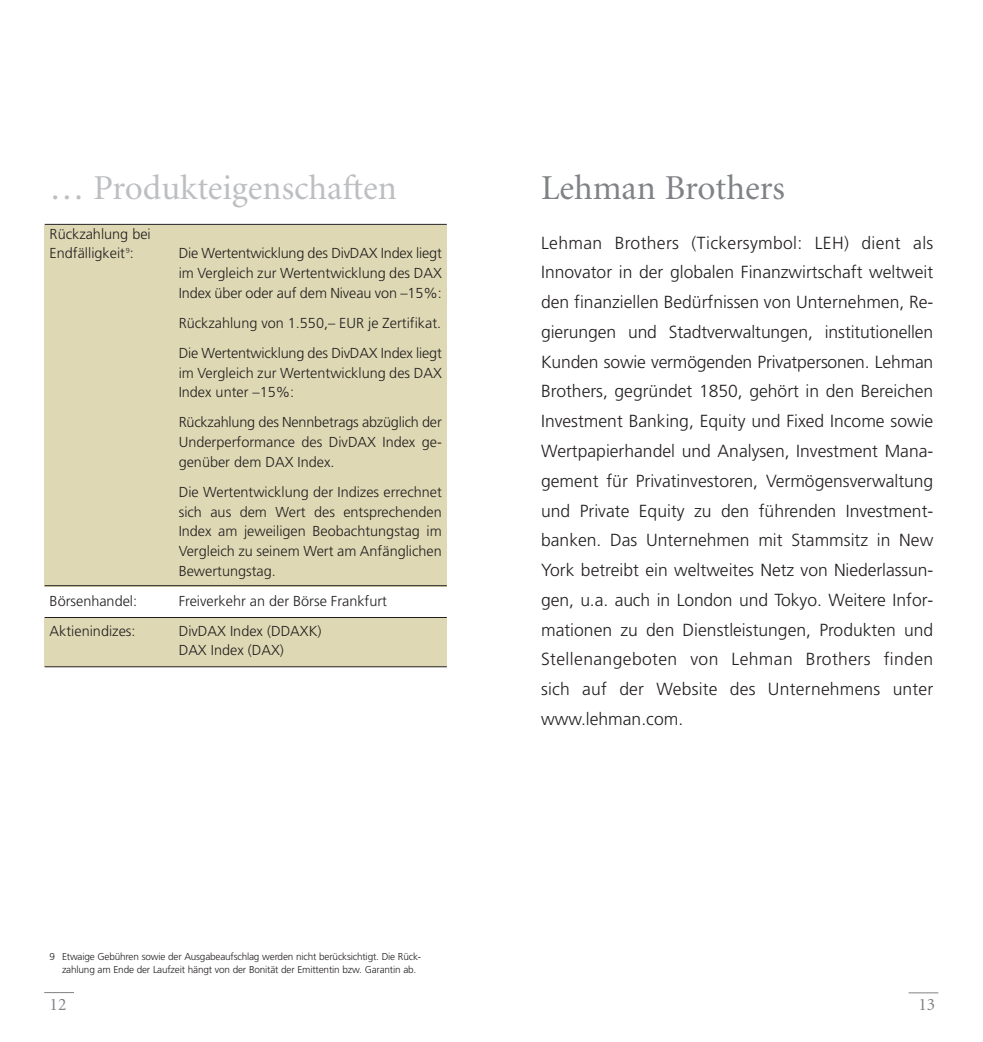
<style>
.page{position:relative;width:983px;height:1042px;background:#fff}
.page>*{position:absolute;margin:0;border:0;box-sizing:border-box;transform-origin:0 0}
.t1{font:35px "Minion";color:#bdbec1}
.t2{font:35px "Minion";color:#808285}
.t3{font:300 17.5px/29.8px "Frutiger";letter-spacing:.01em;color:#231f20;text-align:justify}
.t4{font:17.5px "Minion";color:#808285}
.t5{font:300 14.35px/19.8px "Frutiger";color:#231f20}
.t6{font:300 9.97px/12.2px "Frutiger";letter-spacing:-.015em;color:#231f20}
</style>
<div class="page">
<hr style="left:908px;top:992px;width:30px;height:1px;background:#808285">
<div style="left:45px;top:617px;width:401px;height:50px;background:#ded9b4"></div>
<hr style="left:45px;top:617px;width:401px;height:1px;background:#231f20">
<hr style="left:45px;top:666px;width:401px;height:1px;background:#231f20">
<div style="left:45px;top:225px;width:401px;height:361px;background:#ded9b4"></div>
<hr style="left:45px;top:224px;width:401px;height:1px;background:#231f20">
<hr style="left:45px;top:585px;width:401px;height:1px;background:#231f20">
<hr style="left:44px;top:992px;width:30px;height:1px;background:#808285">
<h1 class="t1" style="left:50px;top:174px;width:349px">… Produkteigenschaften</h1>
<p class="t5" style="left:50px;top:225px;width:103px">Rückzahlung bei<br>Endfälligkeit<sup>9</sup>:</p>
<p class="t5" style="left:179px;top:245px;width:264px;text-align:justify">Die Wertentwicklung des DivDAX Index liegt im Vergleich zur Wertentwicklung des DAX Index über oder auf dem Niveau von –15%:</p>
<p class="t5" style="left:179px;top:309px;width:264px;line-height:29.8px">Rückzahlung von 1.550,– EUR je Zertifikat.<br>Die Wertentwicklung des DivDAX Index liegt</p>
<p class="t5" style="left:179px;top:364px;width:264px">im Vergleich zur Wertentwicklung des DAX<br>Index unter –15%:</p>
<p class="t5" style="left:179px;top:413px;width:264px;text-align:justify">Rückzahlung des Nennbetrags abzüglich der Underperformance des DivDAX Index ge&shy;genüber dem DAX Index.</p>
<p class="t5" style="left:179px;top:483px;width:264px;text-align:justify">Die Wertentwicklung der Indizes errechnet sich aus dem Wert des entsprechenden Index am jeweiligen Beobachtungstag im Vergleich zu seinem Wert am Anfänglichen Bewertungstag.</p>
<p class="t5" style="left:50px;top:592px;width:89px">Börsenhandel:</p>
<p class="t5" style="left:179px;top:592px;width:210px">Freiverkehr an der Börse Frankfurt</p>
<p class="t5" style="left:50px;top:622px;width:87px">Aktienindizes:</p>
<p class="t5" style="left:179px;top:622px;width:144px">DivDAX Index (DDAXK)<br>DAX Index (DAX)</p>
<p class="t6" style="left:62px;top:951px;width:360px;text-indent:-12px">9 Etwaige Gebühren sowie der Ausgabeaufschlag werden nicht berücksichtigt. Die Rück&shy;zahlung am Ende der Laufzeit hängt von der Bonität der Emittentin bzw. Garantin ab.</p>
<p class="t4" style="left:50px;top:997px;width:18px">12</p>
<h1 class="t2" style="left:541px;top:174px;width:245px">Lehman Brothers</h1>
<p class="t3" style="left:541px;top:229px;width:393px">Lehman Brothers (Tickersymbol: LEH) dient als Innovator in der globalen Finanzwirtschaft weltweit den finanziellen Bedürfnissen von Unternehmen, Re&shy;gierungen und Stadtverwaltungen, institutionellen Kunden sowie vermögenden Privatpersonen. Lehman Brothers, gegründet 1850, gehört in den Bereichen Investment Banking, Equity und Fixed Income sowie Wertpapierhandel und Analysen, Investment Mana&shy;gement für Privatinvestoren, Vermögensverwaltung und Private Equity zu den führenden Investment&shy;banken. Das Unternehmen mit Stammsitz in New York betreibt ein weltweites Netz von Niederlassun&shy;gen, u.a. auch in London und Tokyo. Weitere Infor&shy;mationen zu den Dienstleistungen, Produkten und Stellenangeboten von Lehman Brothers finden sich auf der Website des Unternehmens unter www.lehman.com.</p>
<p class="t4" style="left:918px;top:997px;width:18px">13</p>
</div>
